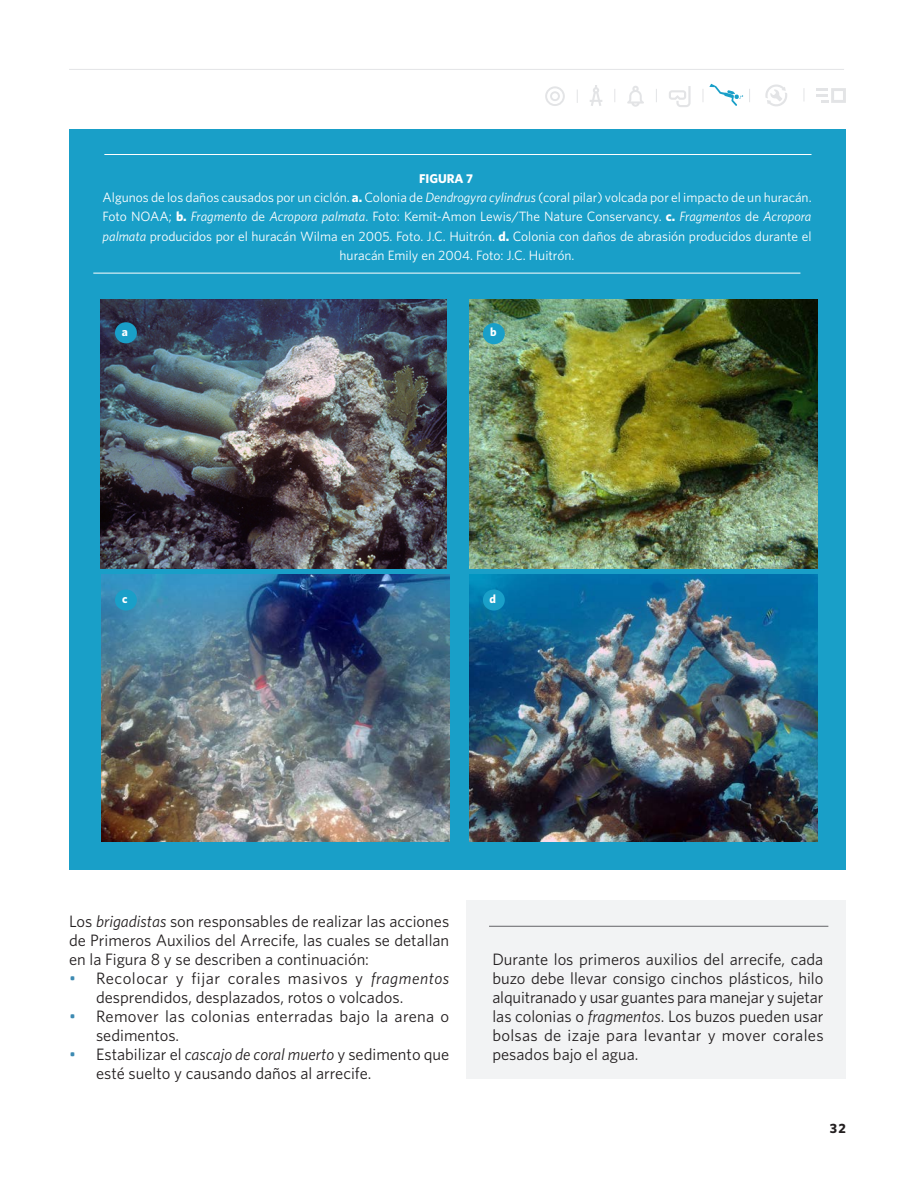
<style>
.page{position:relative;width:915px;height:1191px;background:#fff}
.page>*{position:absolute;margin:0;border:0;box-sizing:border-box;transform-origin:0 0}
.Whitney_body{font:16.5px/19px "Whitney";color:#231f20;text-align:justify}
.Whitney_body-2{font:16.5px/19px "Whitney";letter-spacing:.02em;color:#231f20}
.Whitney_body-3{font:13.5px/19px "Whitney";color:#fff;text-align:center}
.t1{font:700 13.5px "Whitney";color:#231f20}
.Whitney_body-4{font:700 12.75px "Whitney";color:#fff}
.Whitney_body_Indent{font:700 12px "Whitney";color:#fff}
.s1{font-weight:700}
.s2{font-style:italic}
.s3{color:#3d8ab2}
</style>
<div class="page">
<svg style="left:669px;top:86px;width:21px;height:21px"></svg>
<svg style="left:545px;top:86px;width:19px;height:20px"></svg>
<svg style="left:590px;top:85px;width:12px;height:21px"></svg>
<svg style="left:614px;top:89px;width:1px;height:13px"></svg>
<svg style="left:627px;top:86px;width:16px;height:21px"></svg>
<svg style="left:702px;top:89px;width:1px;height:13px"></svg>
<svg style="left:749px;top:89px;width:1px;height:13px"></svg>
<svg style="left:803px;top:88px;width:1px;height:13px"></svg>
<svg style="left:816px;top:88px;width:29px;height:15px"></svg>
<svg style="left:765px;top:84px;width:22px;height:23px"></svg>
<svg style="left:709px;top:84px;width:34px;height:22px"></svg>
<hr style="left:69px;top:69px;width:774px;height:1px;background:#e3e4e6">
<div style="left:69px;top:129px;width:776px;height:740px;background:#199fc8"></div>
<hr style="left:104px;top:154px;width:707px;height:1px;background:#fff">
<img style="left:469px;top:300px;width:348px;height:268px">
<img style="left:101px;top:300px;width:345px;height:268px">
<div style="left:115px;top:322px;width:22px;height:21px;background:#199fc8;border-radius:50%"></div>
<div style="left:482px;top:323px;width:22px;height:21px;background:#199fc8;border-radius:50%"></div>
<img style="left:101px;top:575px;width:348px;height:266px">
<div style="left:115px;top:589px;width:22px;height:21px;background:#199fc8;border-radius:50%"></div>
<hr style="left:93px;top:273px;width:707px;height:1px;background:#fff">
<img style="left:469px;top:575px;width:348px;height:266px">
<div style="left:482px;top:589px;width:22px;height:21px;background:#199fc8;border-radius:50%"></div>
<div style="left:466px;top:900px;width:379px;height:179px;background:#f2f3f4"></div>
<hr style="left:489px;top:926px;width:339px;height:1px;background:#636366">
<p class="Whitney_body-4" style="left:419px;top:170px;width:56px">FIGURA 7</p>
<p class="Whitney_body-3" style="left:102px;top:188px;width:710px">Algunos de los daños causados por un ciclón. <span class="s1">a.</span> Colonia de <span class="s2">Dendrogyra cylindrus</span> (coral pilar) volcada por el impacto de un huracán.<br>Foto NOAA; <span class="s1">b.</span> <span class="s2">Fragmento</span> de <span class="s2">Acropora palmata</span>. Foto: Kemit-Amon Lewis/The Nature Conservancy. <span class="s1">c.</span> <span class="s2">Fragmentos</span> de <span class="s2">Acropora palmata</span> producidos por el huracán Wilma en 2005. Foto. J.C. Huitrón. <span class="s1">d.</span> Colonia con daños de abrasión producidos durante el huracán Emily en 2004. Foto: J.C. Huitrón.</p>
<p class="Whitney_body_Indent" style="left:122px;top:323px;width:8px">a</p>
<p class="Whitney_body_Indent" style="left:490px;top:323px;width:8px">b</p>
<p class="Whitney_body_Indent" style="left:122px;top:590px;width:7px">c</p>
<p class="Whitney_body_Indent" style="left:489px;top:590px;width:8px">d</p>
<p class="Whitney_body" style="left:69px;top:911px;width:381px">Los <span class="s2">brigadistas</span> son responsables de realizar las acciones de Primeros Auxilios del Arrecife, las cuales se detallan en la Figura 8 y se describen a continuación:</p>
<p class="Whitney_body" style="left:96px;top:968px;width:354px;text-indent:-27px"><span class="s3">•</span> Recolocar y fijar corales masivos y <span class="s2">fragmentos </span>desprendidos, desplazados, rotos o volcados.</p>
<p class="Whitney_body-2" style="left:96px;top:1006px;width:354px;text-indent:-27px"><span class="s3">•</span> Remover las colonias enterradas bajo la arena o sedimentos.</p>
<p class="Whitney_body" style="left:96px;top:1044px;width:354px;text-indent:-27px"><span class="s3">•</span> Estabilizar el <span class="s2">cascajo de coral muerto</span> y sedimento que esté suelto y causando daños al arrecife.</p>
<p class="Whitney_body" style="left:492px;top:949px;width:332px">Durante los primeros auxilios del arrecife, cada buzo debe llevar consigo cinchos plásticos, hilo alquitranado y usar guantes para manejar y sujetar las colonias o <span class="s2">fragmentos</span>. Los buzos pueden usar bolsas de izaje para levantar y mover corales pesados bajo el agua.</p>
<p class="t1" style="left:829px;top:1119px;width:18px">32</p>
</div>
